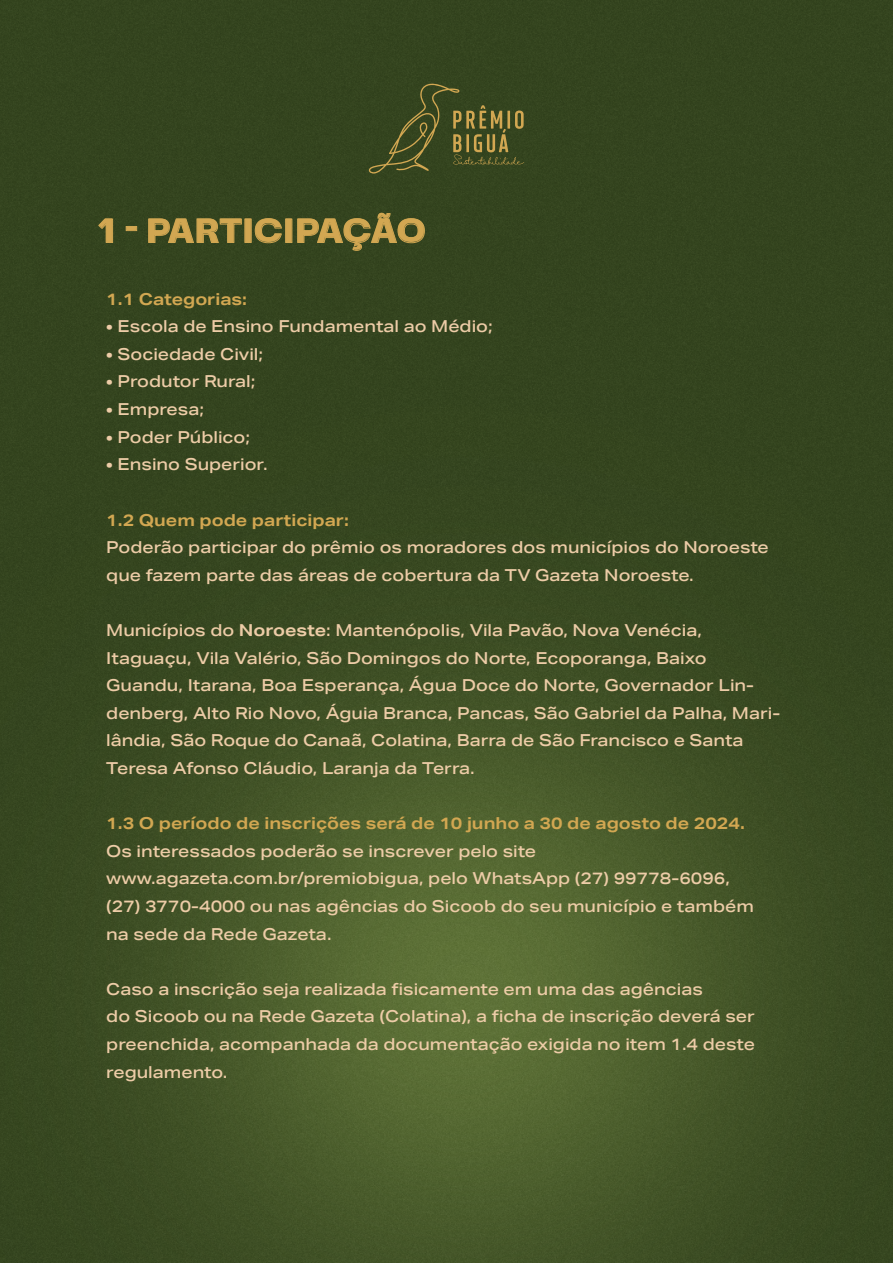
<style>
.page{position:relative;width:893px;height:1263px;background:#fff}
.page>*{position:absolute;margin:0;border:0;box-sizing:border-box;transform-origin:0 0}
.t1{font:900 35.85px "Stara";letter-spacing:-.01em;color:#d2a752}
.t2{font:500 16.5px/27.6px "Aktiv Grotesk Ex";color:#edcca7}
.t3{font:700 16.5px "Aktiv Grotesk Ex";color:#d2a752}
.s1{font-weight:700}
</style>
<div class="page">
<img style="left:0;top:0;width:893px;height:1263px">
<svg style="left:98px;top:219px;width:15px;height:24px"></svg>
<div style="left:126px;top:226px;width:11px;height:5px;border:1px solid #d2a752"></div>
<svg style="left:148px;top:219px;width:94px;height:24px;background:#525628"></svg>
<svg style="left:255px;top:219px;width:27px;height:24px"></svg>
<svg style="left:297px;top:213px;width:128px;height:38px;background:#495125"></svg>
<svg style="left:369px;top:80px;width:155px;height:94px;background:#475024"></svg>
<h1 class="t1" style="left:99px;top:210px;width:328px">1 - PARTICIPAÇÃO</h1>
<p class="t3" style="left:106px;top:289px;width:142px">1.1 Categorias:</p>
<p class="t2" style="left:106px;top:312px;width:388px">• Escola de Ensino Fundamental ao Médio;</p>
<p class="t2" style="left:106px;top:340px;width:158px">• Sociedade Civil;</p>
<p class="t2" style="left:106px;top:368px;width:151px">• Produtor Rural;</p>
<p class="t2" style="left:106px;top:395px;width:99px">• Empresa;</p>
<p class="t2" style="left:106px;top:423px;width:145px">• Poder Público;</p>
<p class="t2" style="left:106px;top:450px;width:163px">• Ensino Superior.</p>
<p class="t3" style="left:106px;top:509px;width:244px">1.2 Quem pode participar:</p>
<p class="t2" style="left:106px;top:533px;width:664px">Poderão participar do prêmio os moradores dos municípios do Noroeste que fazem parte das áreas de cobertura da TV Gazeta Noroeste.</p>
<p class="t2" style="left:106px;top:616px;width:675px">Municípios do <span class="s1">Noroeste</span>: Mantenópolis, Vila Pavão, Nova Venécia, Itaguaçu, Vila Valério, São Domingos do Norte, Ecoporanga, Baixo Guandu, Itarana, Boa Esperança, Água Doce do Norte, Governador Lin&shy;denberg, Alto Rio Novo, Águia Branca, Pancas, São Gabriel da Palha, Mari&shy;lândia, São Roque do Canaã, Colatina, Barra de São Francisco e Santa Teresa Afonso Cláudio, Laranja da Terra.</p>
<p class="t3" style="left:106px;top:813px;width:640px">1.3 O período de inscrições será de 10 junho a 30 de agosto de 2024.</p>
<p class="t2" style="left:106px;top:837px;width:649px">Os interessados poderão se inscrever pelo site www.agazeta.com.br/premiobigua, pelo WhatsApp (27) 99778-6096, (27) 3770-4000 ou nas agências do Sicoob do seu município e também na sede da Rede Gazeta.</p>
<p class="t2" style="left:106px;top:975px;width:650px">Caso a inscrição seja realizada fisicamente em uma das agências<br>do Sicoob ou na Rede Gazeta (Colatina), a ficha de inscrição deverá ser preenchida, acompanhada da documentação exigida no item 1.4 deste regulamento.</p>
</div>
